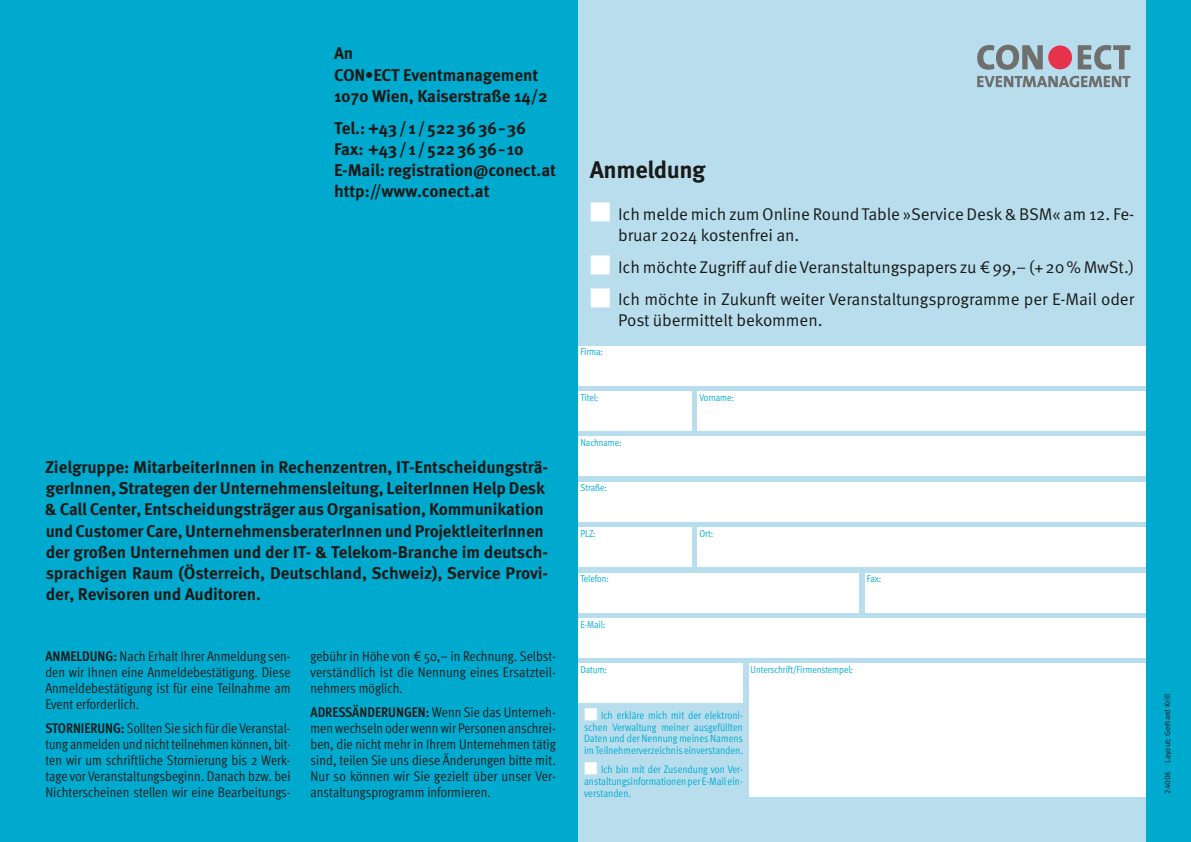
<style>
.page{position:relative;width:1191px;height:842px;background:#00aacf}
.page>*{position:absolute;margin:0;border:0;box-sizing:border-box;transform-origin:0 0}
.t1{font:700 24px "Meta Pro";letter-spacing:-.015em;color:#1a1a18}
.t2{font:700 17px/21.2px "Meta Pro";letter-spacing:-.005em;color:#1a1a18}
.t3{font:17px/21.2px "Meta Pro Norm";letter-spacing:-.005em;color:#1a1a18}
.t4{font:14px/16px "Meta Pro Cond Norm";color:#1a1a18;text-align:justify}
.t5{font:10.8px/11.6px "Meta Pro Cond Norm";letter-spacing:-.005em;color:#00aacf;text-align:justify}
.t6{font:10px "Meta Pro Cond Norm";letter-spacing:-.005em;color:#00aacf}
.t7{font:8px "Meta Pro Norm";letter-spacing:-.005em;color:#1a1a18}
.s1{font-size:25.6px;color:#fff}
.s2{font-family:"Meta Pro";font-size:16.2px;color:#fff}
.s3{font-family:"Meta Pro";font-weight:700;font-stretch:condensed}
</style>
<div class="page">
<div style="left:578px;top:0;width:567px;height:842px;background:#b8deee"></div>
<div style="left:578px;top:391px;width:114px;height:40px;background:#fff"></div>
<div style="left:578px;top:527px;width:114px;height:40px;background:#fff"></div>
<div style="left:578px;top:346px;width:567px;height:40px;background:#fff"></div>
<div style="left:697px;top:391px;width:448px;height:40px;background:#fff"></div>
<div style="left:578px;top:437px;width:567px;height:39px;background:#fff"></div>
<div style="left:578px;top:482px;width:567px;height:40px;background:#fff"></div>
<div style="left:697px;top:527px;width:448px;height:40px;background:#fff"></div>
<div style="left:578px;top:573px;width:281px;height:39px;background:#fff"></div>
<div style="left:865px;top:573px;width:280px;height:39px;background:#fff"></div>
<div style="left:578px;top:618px;width:567px;height:40px;background:#fff"></div>
<div style="left:578px;top:663px;width:165px;height:40px;background:#fff"></div>
<div style="left:748px;top:663px;width:397px;height:134px;background:#fff"></div>
<svg style="left:977px;top:45px;width:65px;height:25px"></svg>
<div style="left:1048px;top:45px;width:24px;height:24px;background:#e7324b;border-radius:50%"></div>
<svg style="left:1077px;top:45px;width:53px;height:25px"></svg>
<svg style="left:977px;top:76px;width:153px;height:11px"></svg>
<p class="t2" style="left:334px;top:42px;width:215px">An<br>CON•ECT Eventmanagement<br>1070 Wien, Kaiserstraße 14/2</p>
<p class="t2" style="left:334px;top:116px;width:223px">Tel.: +43/1/5223636–36<br>Fax: +43/1/5223636–10<br>E-Mail: registration@conect.at http://www.conect.at</p>
<h1 class="t1" style="left:590px;top:151px;width:117px">Anmeldung</h1>
<p class="t3" style="left:618px;top:202px;width:517px;text-indent:-28px"><span class="s1">■</span> Ich melde mich zum Online Round Table »Service Desk &amp; BSM« am 12. Fe&shy;bruar 2024 kostenfrei an.</p>
<p class="t3" style="left:590px;top:255px;width:546px"><span class="s1">■</span> Ich möchte Zugriff auf die Veranstaltungspapers zu €99,– (+20% MwSt.)</p>
<p class="t3" style="left:618px;top:288px;width:517px;text-indent:-28px"><span class="s1">■</span> Ich möchte in Zukunft weiter Veranstaltungsprogramme per E-Mail oder<br>Post übermittelt bekommen.</p>
<p class="t6" style="left:580px;top:345px;width:24px">Firma:</p>
<p class="t6" style="left:580px;top:390px;width:19px">Titel:</p>
<p class="t6" style="left:699px;top:390px;width:36px">Vorname:</p>
<p class="t6" style="left:580px;top:435px;width:43px">Nachname:</p>
<p class="t6" style="left:580px;top:481px;width:28px">Straße:</p>
<p class="t2" style="left:45px;top:455px;width:505px">Zielgruppe: MitarbeiterInnen in Rechenzentren, IT-Entscheidungsträ&shy;gerInnen, Strategen der Unternehmensleitung, LeiterInnen Help Desk &amp; Call Center, Entscheidungsträger aus Organisation, Kommunikation und Customer Care, UnternehmensberaterInnen und ProjektleiterInnen der großen Unternehmen und der IT- &amp; Telekom-Branche im deutsch&shy;sprachigen Raum (Österreich, Deutschland, Schweiz), Service Provi&shy;der, Revisoren und Auditoren.</p>
<p class="t6" style="left:699px;top:526px;width:15px">Ort:</p>
<p class="t6" style="left:580px;top:526px;width:17px">PLZ:</p>
<p class="t6" style="left:580px;top:571px;width:30px">Telefon:</p>
<p class="t6" style="left:867px;top:571px;width:16px">Fax:</p>
<p class="t6" style="left:580px;top:617px;width:26px">E-Mail:</p>
<p class="t6" style="left:580px;top:662px;width:28px">Datum:</p>
<p class="t6" style="left:750px;top:662px;width:104px">Unterschrift/Firmenstempel:</p>
<p class="t5" style="left:584px;top:709px;width:160px"><span class="s2">■</span> Ich erkläre mich mit der elektroni&shy;schen Verwaltung meiner ausgefüllten Daten und der Nennung meines Namens im Teilnehmerverzeichnis einverstanden.</p>
<p class="t5" style="left:584px;top:763px;width:160px"><span class="s2">■</span> Ich bin mit der Zusendung von Ver&shy;anstaltungsinformationen per E-Mail ein&shy;verstanden.</p>
<p class="t4" style="left:45px;top:647px;width:247px"><span class="s3">ANMELDUNG:</span> Nach Erhalt Ihrer Anmeldung sen&shy;den wir Ihnen eine Anmeldebestätigung. Diese Anmeldebestätigung ist für eine Teilnahme am Event erforderlich.</p>
<p class="t4" style="left:45px;top:719px;width:247px"><span class="s3">STORNIERUNG:</span> Sollten Sie sich für die Veranstal&shy;tung anmelden und nicht teilnehmen können, bit&shy;ten wir um schriftliche Stornierung bis 2 Werk&shy;tage vor Veranstaltungsbeginn. Danach bzw. bei Nichterscheinen stellen wir eine Bearbeitungs-</p>
<p class="t4" style="left:310px;top:647px;width:247px">gebühr in Höhe von € 50,– in Rechnung. Selbst&shy;verständlich ist die Nennung eines Ersatzteil&shy;nehmers möglich.</p>
<p class="t4" style="left:310px;top:703px;width:247px"><span class="s3">ADRESSÄNDERUNGEN:</span> Wenn Sie das Unterneh&shy;men wechseln oder wenn wir Personen anschrei&shy;ben, die nicht mehr in Ihrem Unternehmen tätig sind, teilen Sie uns diese Änderungen bitte mit.<br>Nur so können wir Sie gezielt über unser Ver&shy;anstaltungsprogramm informieren.</p>
<p class="t7" style="left:1161px;top:793px;width:101px;rotate:-90deg">24006 Layout: Gerhard Krill</p>
</div>
